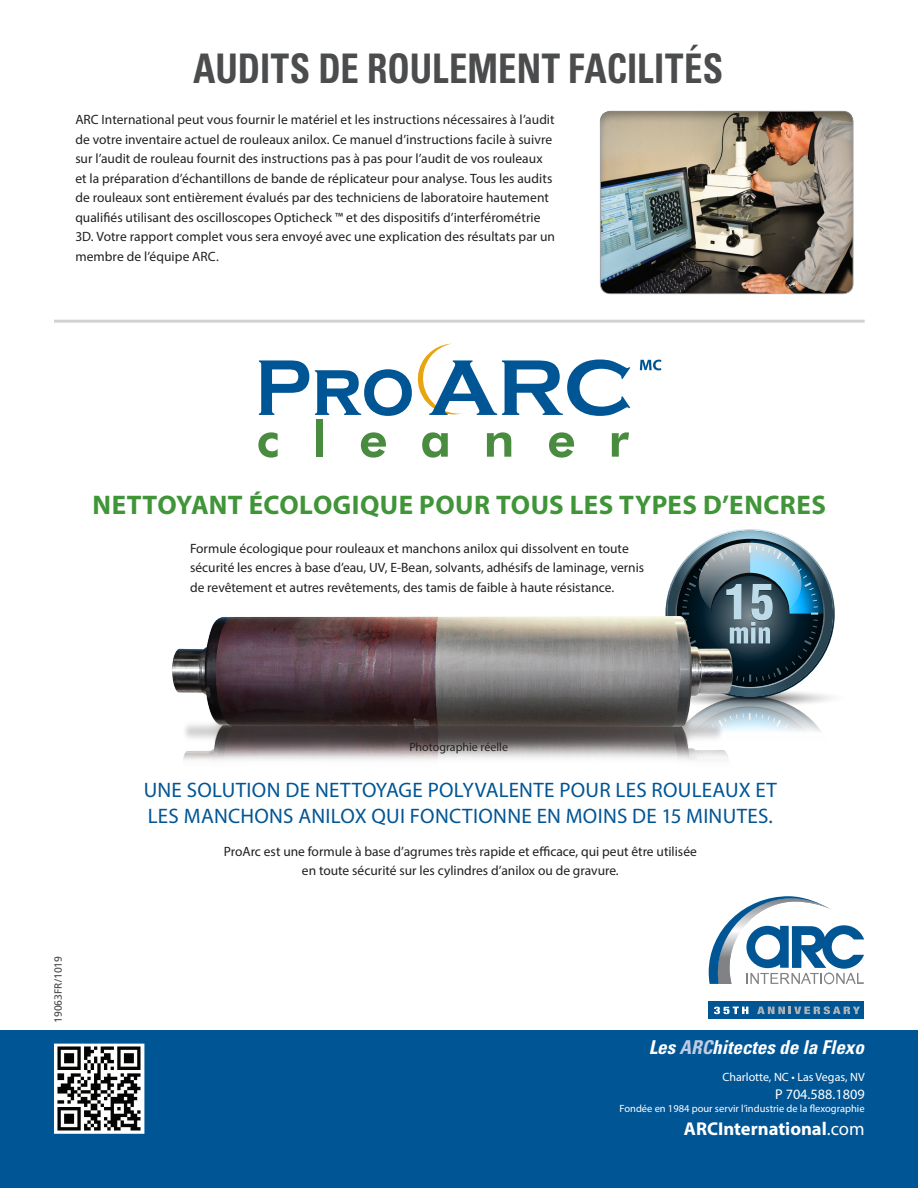
<style>
.page{position:relative;width:918px;height:1188px;background:#fff}
.page>*{position:absolute;margin:0;border:0;box-sizing:border-box;transform-origin:0 0}
.t1{font:700 condensed 40.8px "Univers LT Std";color:#4b4c4d;scale:.9 1}
.t2{font:700 27px "Myriad Pro";letter-spacing:.015em;color:#3f9537}
.green_subjead{font:21px/25.5px "Myriad Pro";letter-spacing:.015em;color:#005595}
.BlueBullets{font:italic 700 condensed 19.05px "Univers LT Std";color:#fff}
.BlueBullets-2{font:700 18.6px "Myriad Pro";color:#fff}
.BlueBullets-3{font:14.25px "Myriad Pro";color:#fff}
.Text_-_1{font:13.5px/19.5px "Myriad Pro";color:#231f20}
.BlueBullets-4{font:12px "Myriad Pro";color:#fff}
.t3{font:12px "Myriad Pro";color:#231f20}
.BlueBullets-5{font:10.5px "Myriad Pro";color:#fff}
.Bullets{font:10.5px "Frutiger LT Std";color:#4b4c4d}
.s1{color:#bfcbe3}
.s2{font-weight:400}
</style>
<div class="page">
<svg style="left:258px;top:432px;width:20px;height:26px"></svg>
<div style="left:316px;top:420px;width:7px;height:37px;background:#498b3f"></div>
<svg style="left:361px;top:432px;width:25px;height:26px"></svg>
<svg style="left:422px;top:432px;width:26px;height:26px"></svg>
<svg style="left:487px;top:432px;width:24px;height:25px"></svg>
<svg style="left:549px;top:432px;width:25px;height:26px"></svg>
<svg style="left:612px;top:432px;width:17px;height:25px"></svg>
<svg style="left:259px;top:360px;width:50px;height:55px"></svg>
<svg style="left:315px;top:344px;width:315px;height:72px"></svg>
<svg style="left:640px;top:360px;width:21px;height:10px"></svg>
<svg style="left:666px;top:529px;width:169px;height:202px"></svg>
<img style="left:172px;top:605px;width:586px;height:156px">
<div style="left:0;top:1030px;width:918px;height:158px;background:#005595"></div>
<div style="left:599px;top:109px;width:256px;height:186px;background:#231f20;opacity:.35"></div>
<hr style="left:54px;top:320px;width:811px;height:3px;background:#d1d2d4">
<svg style="left:54px;top:1044px;width:90px;height:90px"></svg>
<img style="left:57px;top:1047px;width:84px;height:83px">
<div style="left:709px;top:1002px;width:155px;height:17px;background:#005595"></div>
<svg style="left:714px;top:1007px;width:34px;height:7px"></svg>
<svg style="left:757px;top:1006px;width:103px;height:8px"></svg>
<svg style="left:709px;top:896px;width:155px;height:88px"></svg>
<p class="t1" style="left:193px;top:44px;width:590px">AUDITS DE ROULEMENT FACILITÉS</p>
<p class="Text_-_1" style="left:75px;top:110px;width:481px">ARC International peut vous fournir le matériel et les instructions nécessaires à l’audit de votre inventaire actuel de rouleaux anilox. Ce manuel d’instructions facile à suivre sur l’audit de rouleau fournit des instructions pas à pas pour l’audit de vos rouleaux et la préparation d’échantillons de bande de réplicateur pour analyse. Tous les audits de rouleaux sont entièrement évalués par des techniciens de laboratoire hautement qualifiés utilisant des oscilloscopes Opticheck ™ et des dispositifs d’interférométrie 3D. Votre rapport complet vous sera envoyé avec une explication des résultats par un membre de l’équipe ARC.</p>
<p class="t2" style="left:93px;top:487px;width:735px">NETTOYANT ÉCOLOGIQUE POUR TOUS LES TYPES D’ENCRES</p>
<p class="Text_-_1" style="left:190px;top:538px;width:456px">Formule écologique pour rouleaux et manchons anilox qui dissolvent en toute sécurité les encres à base d’eau, UV, E-Bean, solvants, adhésifs de laminage, vernis de revêtement et autres revêtements, des tamis de faible à haute résistance.</p>
<p class="Bullets" style="left:52px;top:1023px;width:69px;rotate:-90deg">19063FR/1019</p>
<p class="t3" style="left:409px;top:739px;width:100px">Photographie réelle</p>
<p class="green_subjead" style="left:144px;top:777px;width:635px">UNE SOLUTION DE NETTOYAGE POLYVALENTE POUR LES ROULEAUX ET<br>LES MANCHONS ANILOX QUI FONCTIONNE EN MOINS DE 15 MINUTES.</p>
<p class="Text_-_1" style="left:224px;top:841px;width:475px;text-align:center">ProArc est une formule à base d’agrumes très rapide et efficace, qui peut être utilisée en toute sécurité sur les cylindres d’anilox ou de gravure.</p>
<p class="BlueBullets" style="left:649px;top:1035px;width:217px">Les <span class="s1">ARC</span>hitectes de la Flexo</p>
<p class="BlueBullets-4" style="left:722px;top:1069px;width:144px">Charlotte, NC • Las Vegas, NV</p>
<p class="BlueBullets-3" style="left:775px;top:1085px;width:91px">P 704.588.1809</p>
<p class="BlueBullets-5" style="left:620px;top:1102px;width:247px">Fondée en 1984 pour servir l’industrie de la flexographie</p>
<p class="BlueBullets-2" style="left:684px;top:1117px;width:182px">ARCInternational<span class="s2">.com</span></p>
</div>
